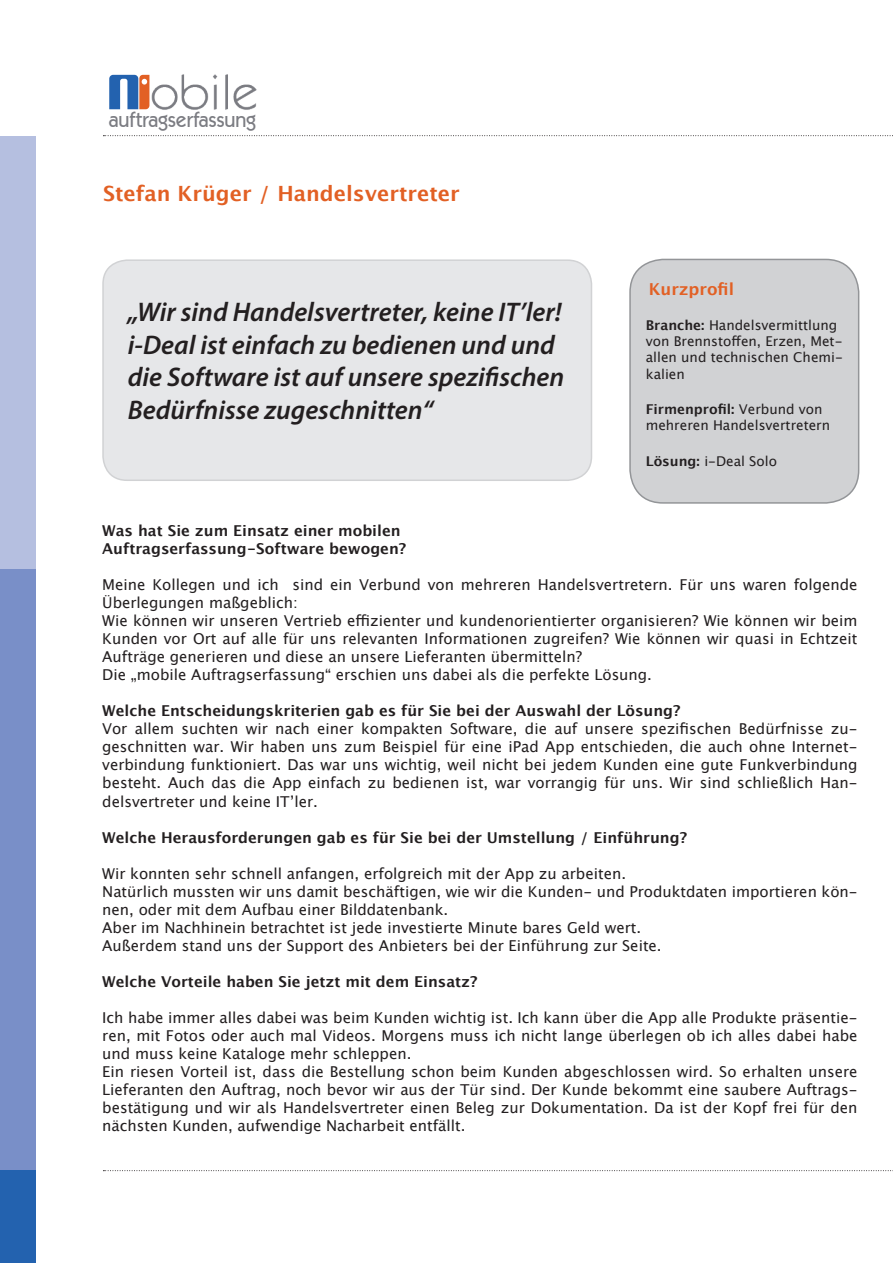
<style>
.page{position:relative;width:893px;height:1263px;background:#fff}
.page>*{position:absolute;margin:0;border:0;box-sizing:border-box;transform-origin:0 0}
.t1{font:italic 600 27px/32.4px "Myriad Pro";color:#231f20}
.t2{font:500 22.05px "ITC Kabel";color:#7b7c82;scale:.9 1}
.t3{font:700 21px "Lucida Grande";color:#e26024}
.t4{font:700 16.5px "Lucida Grande";color:#e26024}
.t5{font:15px/18px "Lucida Grande";color:#231f20;text-align:justify}
.t6{font:700 15px/18px "Lucida Grande";color:#231f20}
.t7{font:13.5px/16.2px "Lucida Grande";color:#231f20}
.s1{font-weight:700}
</style>
<div class="page">
<div style="left:630px;top:259px;width:229px;height:244px;background:#d1d2d4;border-radius:33px"></div>
<div style="left:629px;top:259px;width:230px;height:245px;border:2px solid #939598;border-radius:33px"></div>
<div style="left:0;top:1170px;width:35px;height:93px;background:#2362af"></div>
<div style="left:0;top:569px;width:35px;height:601px;background:#798fc8"></div>
<div style="left:0;top:136px;width:35px;height:433px;background:#b5bfe0"></div>
<svg style="left:103px;top:135px;width:790px;height:1px"></svg>
<svg style="left:103px;top:1170px;width:790px;height:1px"></svg>
<svg style="left:109px;top:75px;width:40px;height:34px"></svg>
<img style="left:151px;top:74px;width:106px;height:36px">
<div style="left:103px;top:260px;width:488px;height:220px;background:#e6e7e9;border-radius:24px"></div>
<div style="left:102px;top:259px;width:490px;height:222px;border:2px solid #d1d2d4;border-radius:24px"></div>
<p class="t2" style="left:109px;top:106px;width:165px">auftragserfassung</p>
<p class="t3" style="left:103px;top:177px;width:358px">Stefan Krüger / Handelsvertreter</p>
<p class="t1" style="left:128px;top:295px;width:438px">„Wir sind Handelsvertreter, keine IT’ler! i-Deal ist einfach zu bedienen und und die Software ist auf unsere spezifischen Bedürfnisse zugeschnitten“</p>
<p class="t4" style="left:649px;top:275px;width:87px">Kurzprofil</p>
<p class="t7" style="left:646px;top:317px;width:199px"><span class="s1">Branche:</span> Handelsvermittlung von Brennstoffen, Erzen, Met&shy;allen und technischen Chemi&shy;kalien</p>
<p class="t7" style="left:646px;top:401px;width:186px"><span class="s1">Firmenprofil:</span> Verbund von mehreren Handelsvertretern</p>
<p class="t7" style="left:646px;top:453px;width:133px"><span class="s1">Lösung:</span> i-Deal Solo</p>
<p class="t6" style="left:102px;top:522px;width:306px">Was hat Sie zum Einsatz einer mobilen<br>Auftragserfassung-Software bewogen?</p>
<p class="t5" style="left:102px;top:576px;width:757px">Meine Kollegen und ich sind ein Verbund von mehreren Handelsvertretern. Für uns waren folgende<br>Überlegungen maßgeblich:</p>
<p class="t5" style="left:102px;top:612px;width:757px">Wie können wir unseren Vertrieb effizienter und kundenorientierter organisieren? Wie können wir beim Kunden vor Ort auf alle für uns relevanten Informationen zugreifen? Wie können wir quasi in Echtzeit Aufträge generieren und diese an unsere Lieferanten übermitteln?</p>
<p class="t5" style="left:102px;top:666px;width:551px">Die „mobile Auftragserfassung“ erschien uns dabei als die perfekte Lösung.</p>
<p class="t6" style="left:102px;top:702px;width:580px">Welche Entscheidungskriterien gab es für Sie bei der Auswahl der Lösung?</p>
<p class="t5" style="left:102px;top:720px;width:757px">Vor allem suchten wir nach einer kompakten Software, die auf unsere spezifischen Bedürfnisse zu&shy;geschnitten war. Wir haben uns zum Beispiel für eine iPad App entschieden, die auch ohne Internet&shy;verbindung funktioniert. Das war uns wichtig, weil nicht bei jedem Kunden eine gute Funkverbindung besteht. Auch das die App einfach zu bedienen ist, war vorrangig für uns. Wir sind schließlich Han&shy;delsvertreter und keine IT’ler.</p>
<p class="t6" style="left:102px;top:828px;width:586px">Welche Herausforderungen gab es für Sie bei der Umstellung / Einführung?</p>
<p class="t5" style="left:102px;top:864px;width:525px">Wir konnten sehr schnell anfangen, erfolgreich mit der App zu arbeiten.</p>
<p class="t5" style="left:102px;top:882px;width:757px">Natürlich mussten wir uns damit beschäftigen, wie wir die Kunden- und Produktdaten importieren kön&shy;nen, oder mit dem Aufbau einer Bilddatenbank.</p>
<p class="t5" style="left:102px;top:918px;width:540px">Aber im Nachhinein betrachtet ist jede investierte Minute bares Geld wert.</p>
<p class="t5" style="left:102px;top:936px;width:561px">Außerdem stand uns der Support des Anbieters bei der Einführung zur Seite.</p>
<p class="t6" style="left:102px;top:972px;width:377px">Welche Vorteile haben Sie jetzt mit dem Einsatz?</p>
<p class="t5" style="left:102px;top:1008px;width:757px">Ich habe immer alles dabei was beim Kunden wichtig ist. Ich kann über die App alle Produkte präsentie&shy;ren, mit Fotos oder auch mal Videos. Morgens muss ich nicht lange überlegen ob ich alles dabei habe und muss keine Kataloge mehr schleppen.</p>
<p class="t5" style="left:102px;top:1062px;width:757px">Ein riesen Vorteil ist, dass die Bestellung schon beim Kunden abgeschlossen wird. So erhalten unsere Lieferanten den Auftrag, noch bevor wir aus der Tür sind. Der Kunde bekommt eine saubere Auftrags&shy;bestätigung und wir als Handelsvertreter einen Beleg zur Dokumentation. Da ist der Kopf frei für den nächsten Kunden, aufwendige Nacharbeit entfällt.</p>
</div>
